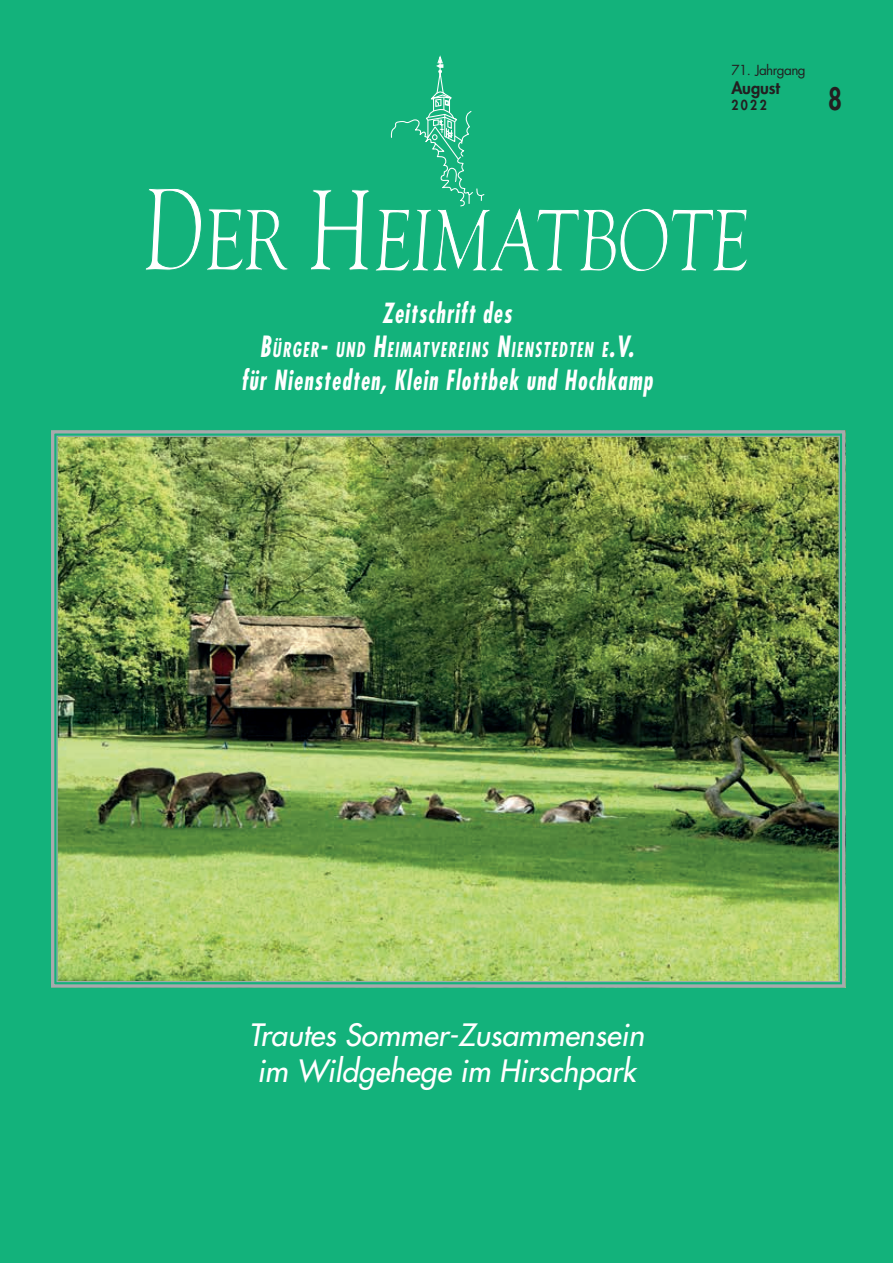
<style>
.page{position:relative;width:893px;height:1263px;background:#13b27b}
.page>*{position:absolute;margin:0;border:0;box-sizing:border-box;transform-origin:0 0}
.t1{font:italic 500 30px/36px "Futura Std";color:#fff}
.t2{font:800 30px "Futura Std";color:#231f20;scale:.8 1}
.t3{font:italic 700 condensed 27px "Futura Std";letter-spacing:.06em;color:#fff;scale:.8 1}
.t4{font:italic 700 condensed 19.95px "Futura Std";letter-spacing:.085em;color:#fff;scale:.8 1}
.t5{font:800 16.5px "Futura Std";letter-spacing:-.015em;color:#231f20}
.t6{font:13.5px "Futura Std";letter-spacing:-.04em;color:#231f20}
.t7{font:800 13.5px "Futura Std";color:#231f20;scale:.9 1}
.s1{font-size:28.5px}
</style>
<div class="page">
<svg style="left:145px;top:188px;width:143px;height:83px"></svg>
<svg style="left:311px;top:55px;width:436px;height:217px"></svg>
<img style="left:51px;top:430px;width:795px;height:558px">
<p class="t3" style="left:382px;top:296px;width:163px">Zeitschrift des</p>
<p class="t4" style="left:260px;top:337px;width:469px"><span class="s1">B</span>ÜRGER<span class="s1">-</span> UND <span class="s1">H</span>EIMATVEREINS <span class="s1">N</span>IENSTEDTEN E<span class="s1">.V.</span></p>
<p class="t3" style="left:241px;top:363px;width:516px">für Nienstedten, Klein Flottbek und Hochkamp</p>
<p class="t6" style="left:731px;top:61px;width:76px">71. Jahrgang</p>
<p class="t5" style="left:731px;top:78px;width:50px">August</p>
<p class="t7" style="left:731px;top:97px;width:41px">2022</p>
<p class="t2" style="left:828px;top:80px;width:19px">8</p>
<p class="t1" style="left:249px;top:1017px;width:397px">Trautes Sommer-Zusammensein im Wildgehege im Hirschpark</p>
</div>
